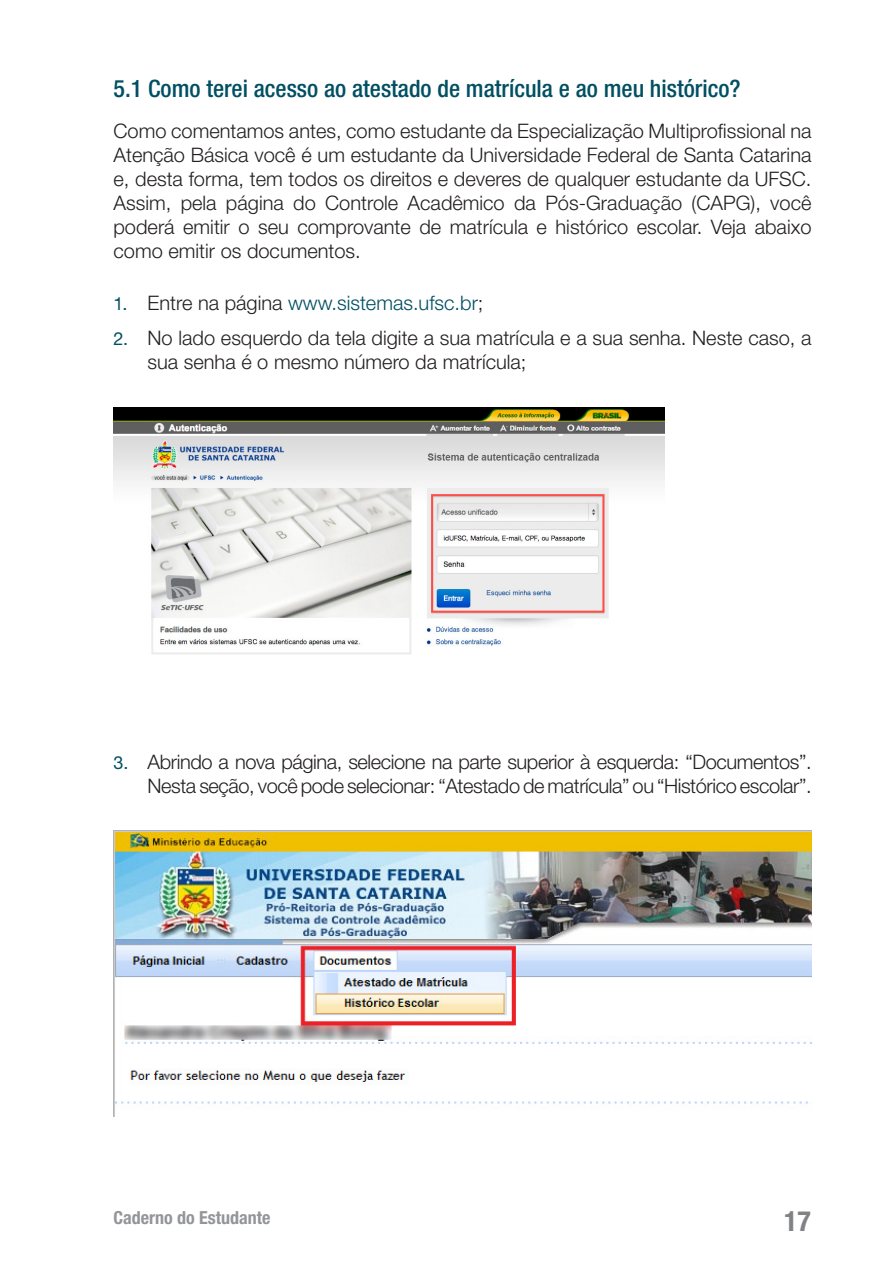
<style>
.page{position:relative;width:891px;height:1287px;background:#fff}
.page>*{position:absolute;margin:0;border:0;box-sizing:border-box;transform-origin:0 0}
.t1{font:700 condensed 28px "Helvetica Neue LT Std";color:#808285}
.titulo_1{font:500 condensed 24px "Helvetica Neue LT Std";color:#004f62}
.corpo_texto{font:300 20px/24px "Helvetica Neue LT Std";letter-spacing:-.02em;color:#231f20;text-align:justify}
.corpo_texto-2{font:300 20px/24px "Helvetica Neue LT Std";color:#231f20}
.t2{font:300 20px "Helvetica Neue LT Std";color:#004f62}
.t3{font:700 condensed 18px "Helvetica Neue LT Std";color:#939598}
.s1{font-weight:400;font-size:18px}
.s2{color:#231f20}
.s3{font-weight:400;font-size:18px;color:#004f62}
</style>
<div class="page">
<img style="left:113px;top:407px;width:550px;height:247px">
<img style="left:113px;top:831px;width:698px;height:285px">
<p class="titulo_1" style="left:113px;top:74px;width:628px">5.1 Como terei acesso ao atestado de matrícula e ao meu histórico?</p>
<p class="corpo_texto" style="left:113px;top:118px;width:699px">Como comentamos antes, como estudante da Especialização Multiprofissional na Atenção Básica você é um estudante da Universidade Federal de Santa Catarina e, desta forma, tem todos os direitos e deveres de qualquer estudante da UFSC.<br>Assim, pela página do Controle Acadêmico da Pós-Graduação (CAPG), você poderá emitir o seu comprovante de matrícula e histórico escolar. Veja abaixo como emitir os documentos.</p>
<p class="t2" style="left:113px;top:291px;width:371px"><span class="s1">1.</span> <span class="s2">Entre na página</span> www.sistemas.ufsc.br<span class="s2">;</span></p>
<p class="corpo_texto-2" style="left:147px;top:326px;width:665px;text-indent:-34px"><span class="s3">2.</span> No lado esquerdo da tela digite a sua matrícula e a sua senha. Neste caso, a sua senha é o mesmo número da matrícula;</p>
<p class="corpo_texto" style="left:113px;top:749px;width:699px;text-align:right"><span class="s3">3.</span> Abrindo a nova página, selecione na parte superior à esquerda: “Documentos”.<br>Nesta seção, você pode selecionar: “Atestado de matrícula” ou “Histórico escolar”.</p>
<p class="t3" style="left:113px;top:1207px;width:158px">Caderno do Estudante</p>
<h1 class="t1" style="left:783px;top:1204px;width:28px">17</h1>
</div>
